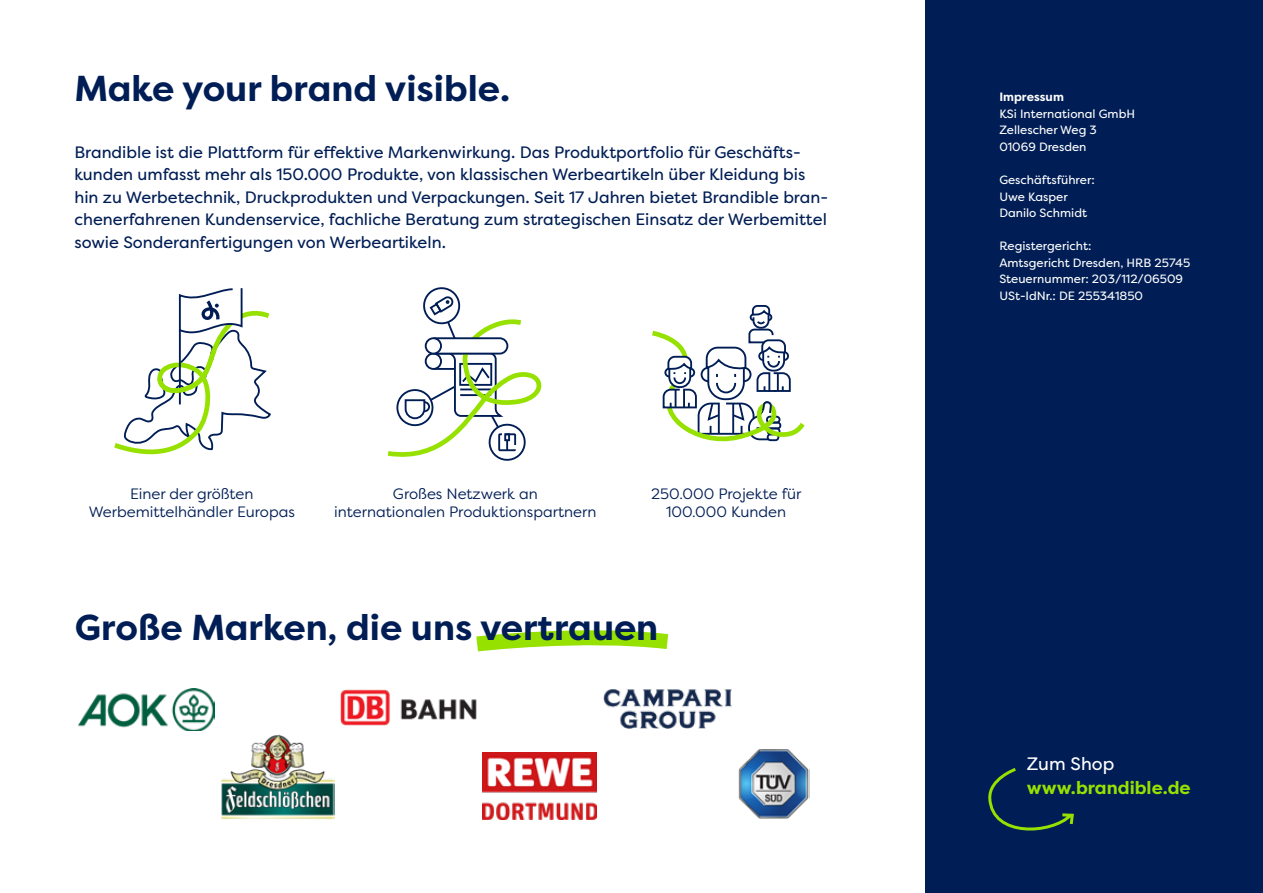
<style>
.page{position:relative;width:1263px;height:893px;background:#fff}
.page>*{position:absolute;margin:0;border:0;box-sizing:border-box;transform-origin:0 0}
.t1{font:700 36px "Filson Pro";color:#001e55}
.t2{font:700 18px "Filson Pro";color:#96e100}
.t3{font:18px "Filson Pro";color:#fff}
.t4{font:16.5px/22.5px "Filson Pro";color:#001e55}
.t5{font:15px/18px "Filson Pro";color:#001e55;text-align:center}
.t6{font:12px/16.5px "Filson Pro";color:#fff}
.t7{font:700 12px "Filson Pro";color:#fff}
</style>
<div class="page">
<div style="left:926px;top:0;width:337px;height:893px;background:#001e55"></div>
<svg style="left:114px;top:288px;width:157px;height:167px"></svg>
<svg style="left:387px;top:287px;width:155px;height:174px"></svg>
<svg style="left:652px;top:305px;width:153px;height:137px"></svg>
<svg style="left:989px;top:768px;width:85px;height:63px"></svg>
<svg style="left:476px;top:630px;width:193px;height:22px"></svg>
<img style="left:340px;top:689px;width:137px;height:37px">
<img style="left:78px;top:689px;width:136px;height:42px">
<img style="left:603px;top:689px;width:129px;height:39px">
<img style="left:483px;top:753px;width:114px;height:66px">
<img style="left:738px;top:749px;width:71px;height:70px">
<img style="left:221px;top:734px;width:113px;height:85px">
<h1 class="t1" style="left:74px;top:66px;width:437px">Make your brand visible.</h1>
<p class="t4" style="left:74px;top:141px;width:755px">Brandible ist die Plattform für effektive Markenwirkung. Das Produktportfolio für Geschäfts&shy;kunden umfasst mehr als 150.000 Produkte, von klassischen Werbeartikeln über Kleidung bis hin zu Werbetechnik, Druckprodukten und Verpackungen. Seit 17 Jahren bietet Brandible bran&shy;chenerfahrenen Kundenservice, fachliche Beratung zum strategischen Einsatz der Werbemittel sowie Sonderanfertigungen von Werbeartikeln.</p>
<p class="t5" style="left:89px;top:485px;width:208px">Einer der größten<br>Werbemittelhändler Europas</p>
<p class="t5" style="left:334px;top:485px;width:264px">Großes Netzwerk an<br>internationalen Produktionspartnern</p>
<p class="t5" style="left:651px;top:485px;width:152px">250.000 Projekte für<br>100.000 Kunden</p>
<h1 class="t1" style="left:75px;top:604px;width:585px">Große Marken, die uns vertrauen</h1>
<p class="t7" style="left:999px;top:90px;width:66px">Impressum</p>
<p class="t6" style="left:999px;top:105px;width:137px">KSi International GmbH<br>Zellescher Weg 3<br>01069 Dresden</p>
<p class="t6" style="left:999px;top:171px;width:97px">Geschäftsführer:<br>Uwe Kasper<br>Danilo Schmidt</p>
<p class="t6" style="left:999px;top:237px;width:192px">Registergericht:<br>Amtsgericht Dresden, HRB 25745<br>Steuernummer: 203/112/06509<br>USt-IdNr.: DE 255341850</p>
<p class="t3" style="left:1027px;top:752px;width:89px">Zum Shop</p>
<p class="t2" style="left:1027px;top:777px;width:165px">www.brandible.de</p>
</div>
